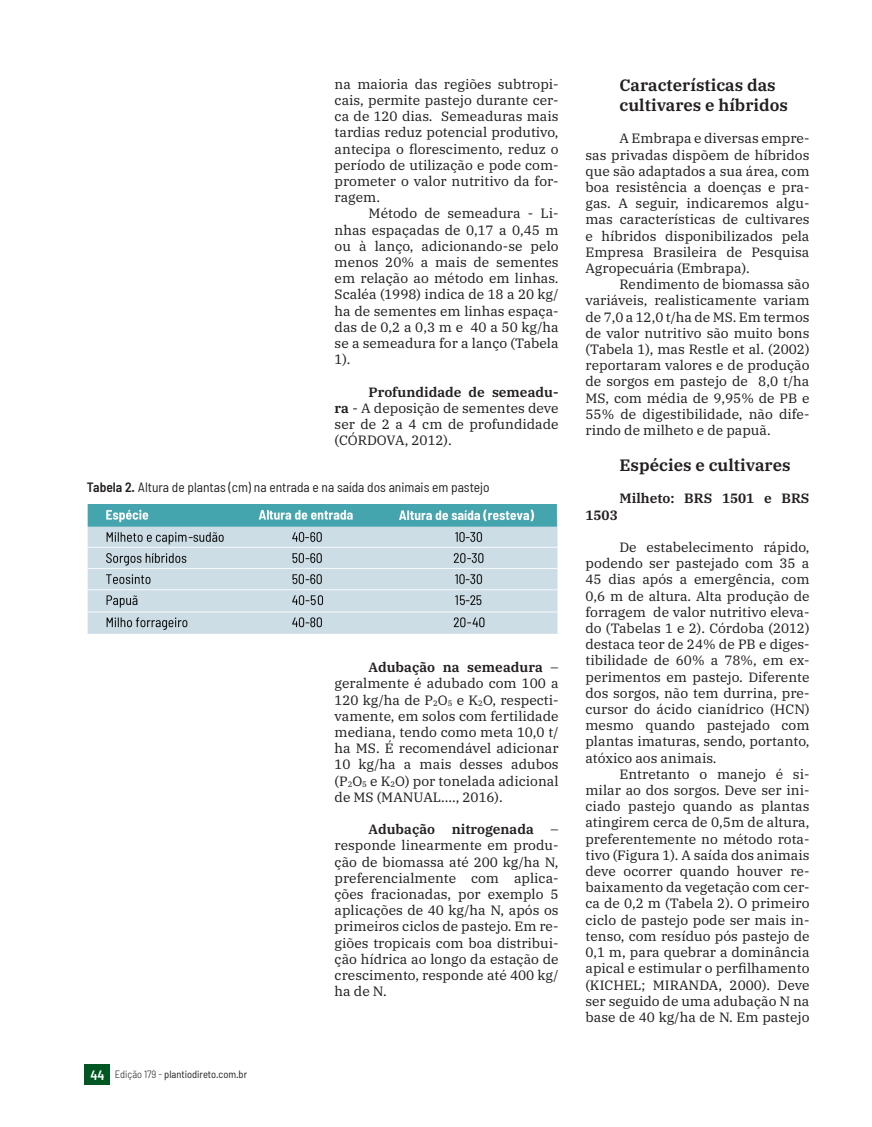
<style>
.page{position:relative;width:872px;height:1127px;background:#fff}
.page>*{position:absolute;margin:0;border:0;box-sizing:border-box;transform-origin:0 0}
.SUB_TÍTULO{font:600 16.5px "IBM Plex Serif";color:#231f20}
.CORPO_TEXTO{font:13.5px/16.2px "IBM Plex Serif";color:#231f20;text-align:justify}
.LEGENDAS{font:semi-condensed 13.5px "Barlow";color:#231f20}
.CORPO_TEXTO-2{font:600 13.5px "IBM Plex Serif";color:#231f20}
.t1{font:semi-condensed 10.5px "Barlow";color:#231f20}
.s1{font-weight:600}
.s2{font-weight:600;font-size:13.5px;color:#fff}
.s3{font-weight:300}
</style>
<div class="page">
<div style="left:85px;top:1064px;width:25px;height:21px;background:#005721"></div>
<img style="left:88px;top:504px;width:469px;height:129px">
<p class="CORPO_TEXTO" style="left:334px;top:75px;width:225px">na maioria das regiões subtropi&shy;cais, permite pastejo durante cer&shy;ca de 120 dias. Semeaduras mais tardias reduz potencial produtivo, antecipa o florescimento, reduz o período de utilização e pode com&shy;prometer o valor nutritivo da for&shy;ragem.</p>
<p class="CORPO_TEXTO" style="left:334px;top:204px;width:225px;text-indent:34px">Método de semeadura - Li&shy;nhas espaçadas de 0,17 a 0,45 m ou à lanço, adicionando-se pelo menos 20% a mais de sementes em relação ao método em linhas.<br>Scaléa (1998) indica de 18 a 20 kg/ ha de sementes em linhas espaça&shy;das de 0,2 a 0,3 m e 40 a 50 kg/ha se a semeadura for a lanço (Tabela 1).</p>
<p class="CORPO_TEXTO" style="left:334px;top:383px;width:225px;text-indent:34px"><span class="s1">Profundidade de semeadu&shy;ra</span> - A deposição de sementes deve ser de 2 a 4 cm de profundidade (CÓRDOVA, 2012).</p>
<p class="LEGENDAS" style="left:87px;top:478px;width:404px"><span class="s1">Tabela 2.</span> Altura de plantas (cm) na entrada e na saída dos animais em pastejo</p>
<p class="t1" style="left:90px;top:1068px;width:158px"><span class="s2">44</span> <span class="s3">Edição 179 -</span> plantiodireto.com.br</p>
<p class="CORPO_TEXTO" style="left:334px;top:658px;width:225px;text-indent:34px"><span class="s1">Adubação na semeadura</span> – geralmente é adubado com 100 a 120 kg/ha de P<sub>2</sub>O<sub>5</sub> e K<sub>2</sub>O, respecti&shy;vamente, em solos com fertilidade mediana, tendo como meta 10,0 t/ ha MS. É recomendável adicionar 10 kg/ha a mais desses adubos (P<sub>2</sub>O<sub>5</sub> e K<sub>2</sub>O) por tonelada adicional de MS (MANUAL...., 2016).</p>
<p class="CORPO_TEXTO" style="left:334px;top:820px;width:225px;text-indent:34px"><span class="s1">Adubação nitrogenada</span> – responde linearmente em produ&shy;ção de biomassa até 200 kg/ha N, preferencialmente com aplica&shy;ções fracionadas, por exemplo 5 aplicações de 40 kg/ha N, após os primeiros ciclos de pastejo. Em re&shy;giões tropicais com boa distribui&shy;ção hídrica ao longo da estação de crescimento, responde até 400 kg/ ha de N.</p>
<p class="SUB_TÍTULO" style="left:619px;top:72px;width:158px">Características das</p>
<p class="SUB_TÍTULO" style="left:619px;top:92px;width:170px">cultivares e híbridos</p>
<p class="CORPO_TEXTO" style="left:585px;top:129px;width:225px;text-indent:34px">A Embrapa e diversas empre&shy;sas privadas dispõem de híbridos que são adaptados a sua área, com boa resistência a doenças e pra&shy;gas. A seguir, indicaremos algu&shy;mas características de cultivares e híbridos disponibilizados pela Empresa Brasileira de Pesquisa Agropecuária (Embrapa).</p>
<p class="CORPO_TEXTO" style="left:585px;top:275px;width:225px;text-indent:34px">Rendimento de biomassa são variáveis, realisticamente variam de 7,0 a 12,0 t/ha de MS. Em termos de valor nutritivo são muito bons (Tabela 1), mas Restle et al. (2002) reportaram valores e de produção de sorgos em pastejo de 8,0 t/ha MS, com média de 9,95% de PB e 55% de digestibilidade, não dife&shy;rindo de milheto e de papuã.</p>
<p class="SUB_TÍTULO" style="left:619px;top:452px;width:172px">Espécies e cultivares</p>
<p class="CORPO_TEXTO-2" style="left:619px;top:488px;width:191px">Milheto: BRS 1501 e BRS</p>
<p class="CORPO_TEXTO-2" style="left:585px;top:504px;width:34px">1503</p>
<p class="CORPO_TEXTO" style="left:585px;top:538px;width:225px;text-indent:34px">De estabelecimento rápido, podendo ser pastejado com 35 a 45 dias após a emergência, com 0,6 m de altura. Alta produção de forragem de valor nutritivo eleva&shy;do (Tabelas 1 e 2). Córdoba (2012) destaca teor de 24% de PB e diges&shy;tibilidade de 60% a 78%, em ex&shy;perimentos em pastejo. Diferente dos sorgos, não tem durrina, pre&shy;cursor do ácido cianídrico (HCN) mesmo quando pastejado com plantas imaturas, sendo, portanto, atóxico aos animais.</p>
<p class="CORPO_TEXTO" style="left:585px;top:765px;width:225px;text-indent:34px">Entretanto o manejo é si&shy;milar ao dos sorgos. Deve ser ini&shy;ciado pastejo quando as plantas atingirem cerca de 0,5m de altura, preferentemente no método rota&shy;tivo (Figura 1). A saída dos animais deve ocorrer quando houver re&shy;baixamento da vegetação com cer&shy;ca de 0,2 m (Tabela 2). O primeiro ciclo de pastejo pode ser mais in&shy;tenso, com resíduo pós pastejo de 0,1 m, para quebrar a dominância apical e estimular o perfilhamento (KICHEL; MIRANDA, 2000). Deve ser seguido de uma adubação N na base de 40 kg/ha de N. Em pastejo</p>
</div>
